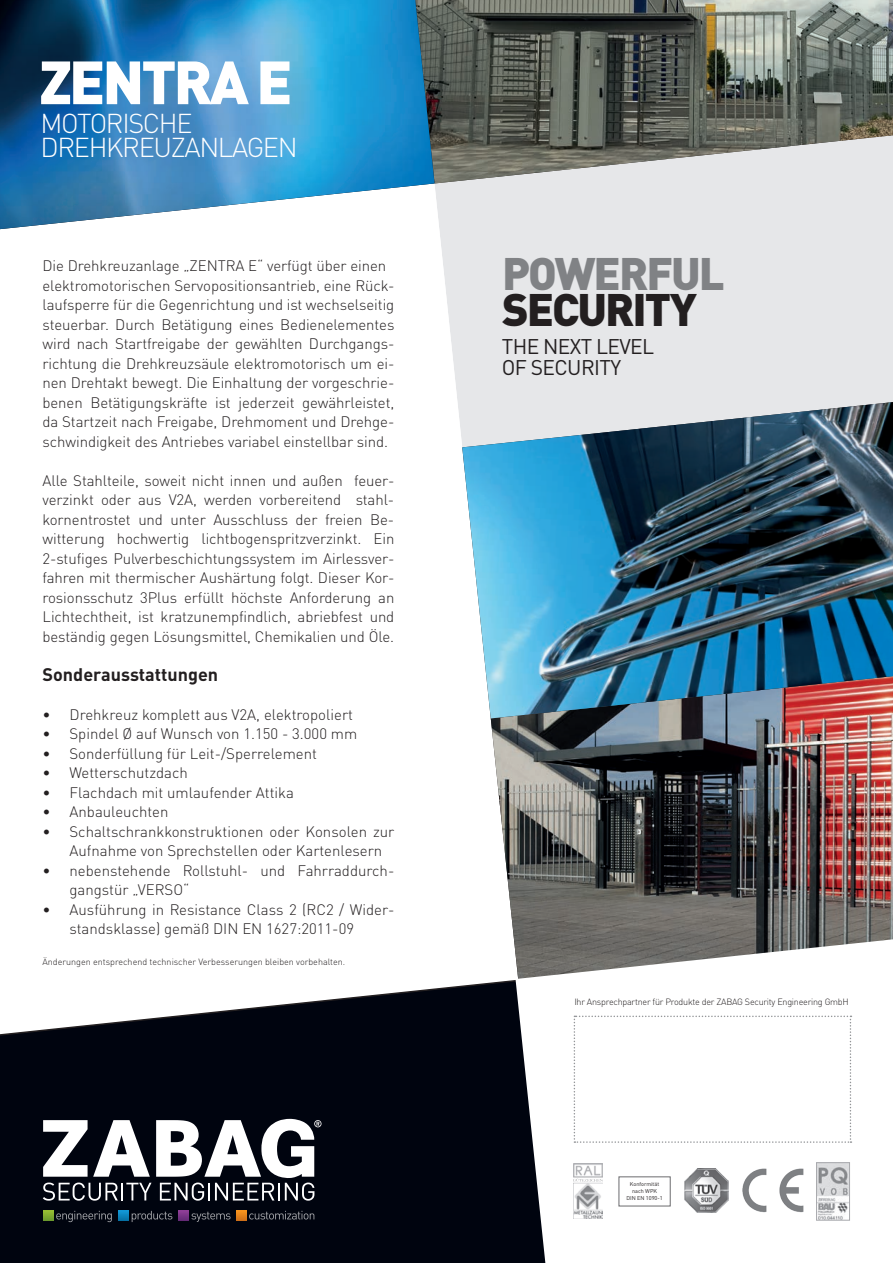
<style>
.page{position:relative;width:893px;height:1263px;background:#fff}
.page>*{position:absolute;margin:0;border:0;box-sizing:border-box;transform-origin:0 0}
.t1{font:900 60px "DINOT";letter-spacing:-.05em;color:#fff}
.t2{font:900 45px "DINOT";letter-spacing:-.045em;color:#808285}
.t3{font:900 45px "DINOT";letter-spacing:-.045em;color:#231f20}
.t4{font:300 27px/24px "DINOT";letter-spacing:-.05em;color:#fff}
.t5{font:21px/21px "DINOT";letter-spacing:-.03em;color:#231f20}
.t6{font:700 18px "DINOT";color:#231f20}
.t7{font:300 15px/19.5px "DINOT";letter-spacing:-.005em;color:#231f20}
.t8{font:300 9px "DINOT";letter-spacing:-.01em;color:#231f20}
.t9{font:5.55px/6.6px "DINOT";color:#231f20;text-align:center}
</style>
<div class="page">
<div style="left:548px;top:183px;width:345px;height:219px;background:#e6e7e9"></div>
<svg style="left:0;top:183px;width:548px;height:537px"></svg>
<img style="left:435px;top:0;width:458px;height:183px">
<img style="left:491px;top:718px;width:402px;height:231px">
<img style="left:0;top:0;width:435px;height:229px">
<img style="left:462px;top:402px;width:431px;height:316px">
<svg style="left:0;top:980px;width:515px;height:283px;background:#1e212b"></svg>
<svg style="left:43px;top:1211px;width:69px;height:11px"></svg>
<svg style="left:119px;top:1211px;width:53px;height:11px"></svg>
<svg style="left:179px;top:1211px;width:135px;height:11px"></svg>
<svg style="left:43px;top:1119px;width:278px;height:82px"></svg>
<svg style="left:515px;top:939px;width:378px;height:324px"></svg>
<svg style="left:574px;top:1015px;width:277px;height:128px"></svg>
<img style="left:574px;top:1163px;width:29px;height:56px">
<img style="left:685px;top:1168px;width:44px;height:45px">
<svg style="left:816px;top:1162px;width:34px;height:59px;background:#c8c9cb"></svg>
<img style="left:743px;top:1169px;width:60px;height:43px">
<h1 class="t1" style="left:39px;top:42px;width:255px">ZENTRA E</h1>
<h3 class="t4" style="left:41px;top:111px;width:259px">MOTORISCHE<br>DREHKREUZANLAGEN</h3>
<p class="t7" style="left:43px;top:256px;width:353px">Die Drehkreuzanlage „ZENTRA E“ verfügt über einen elektromotorischen Servopositionsantrieb, eine Rück&shy;laufsperre für die Gegenrichtung und ist wechselseitig steuerbar. Durch Betätigung eines Bedienelementes wird nach Startfreigabe der gewählten Durchgangs&shy;richtung die Drehkreuzsäule elektromotorisch um ei&shy;nen Drehtakt bewegt. Die Einhaltung der vorgeschrie&shy;benen Betätigungskräfte ist jederzeit gewährleistet, da Startzeit nach Freigabe, Drehmoment und Drehge&shy;schwindigkeit des Antriebes variabel einstellbar sind.</p>
<p class="t7" style="left:43px;top:470px;width:353px;text-align:justify">Alle Stahlteile, soweit nicht innen und außen feuer&shy;verzinkt oder aus V2A, werden vorbereitend stahl&shy;kornentrostet und unter Ausschluss der freien Be&shy;witterung hochwertig lichtbogenspritzverzinkt. Ein 2-stufiges Pulverbeschichtungssystem im Airlessver&shy;fahren mit thermischer Aushärtung folgt. Dieser Kor&shy;rosionsschutz 3Plus erfüllt höchste Anforderung an Lichtechtheit, ist kratzunempfindlich, abriebfest und beständig gegen Lösungsmittel, Chemikalien und Öle.</p>
<p class="t6" style="left:43px;top:662px;width:177px">Sonderausstattungen</p>
<p class="t7" style="left:43px;top:704px;width:312px">• Drehkreuz komplett aus V2A, elektropoliert</p>
<p class="t7" style="left:43px;top:724px;width:316px">• Spindel Ø auf Wunsch von 1.150 - 3.000 mm</p>
<p class="t7" style="left:43px;top:743px;width:276px">• Sonderfüllung für Leit-/Sperrelement</p>
<p class="t7" style="left:43px;top:763px;width:147px">• Wetterschutzdach</p>
<p class="t7" style="left:43px;top:782px;width:253px">• Flachdach mit umlaufender Attika</p>
<p class="t7" style="left:43px;top:802px;width:127px">• Anbauleuchten</p>
<p class="t7" style="left:70px;top:821px;width:326px;text-indent:-27px">• Schaltschrankkonstruktionen oder Konsolen zur<br>Aufnahme von Sprechstellen oder Kartenlesern</p>
<p class="t7" style="left:70px;top:860px;width:326px;text-indent:-27px">• nebenstehende Rollstuhl- und Fahrraddurch&shy;gangstür „VERSO“</p>
<p class="t7" style="left:70px;top:899px;width:326px;text-indent:-27px">• Ausführung in Resistance Class 2 (RC2 / Wider&shy;standsklasse) gemäß DIN EN 1627:2011-09</p>
<p class="t8" style="left:43px;top:956px;width:304px">Änderungen entsprechend technischer Verbesserungen bleiben vorbehalten.</p>
<h2 class="t2" style="left:502px;top:243px;width:224px">POWERFUL</h2>
<h2 class="t3" style="left:502px;top:279px;width:196px">SECURITY</h2>
<h3 class="t5" style="left:502px;top:335px;width:154px">THE NEXT LEVEL<br>OF SECURITY</h3>
<p class="t8" style="left:574px;top:996px;width:276px">Ihr Ansprechpartner für Produkte der ZABAG Security Engineering GmbH</p>
<p class="t9" style="left:626px;top:1181px;width:38px">Konformität nach WPK<br>DIN EN 1090-1</p>
</div>
